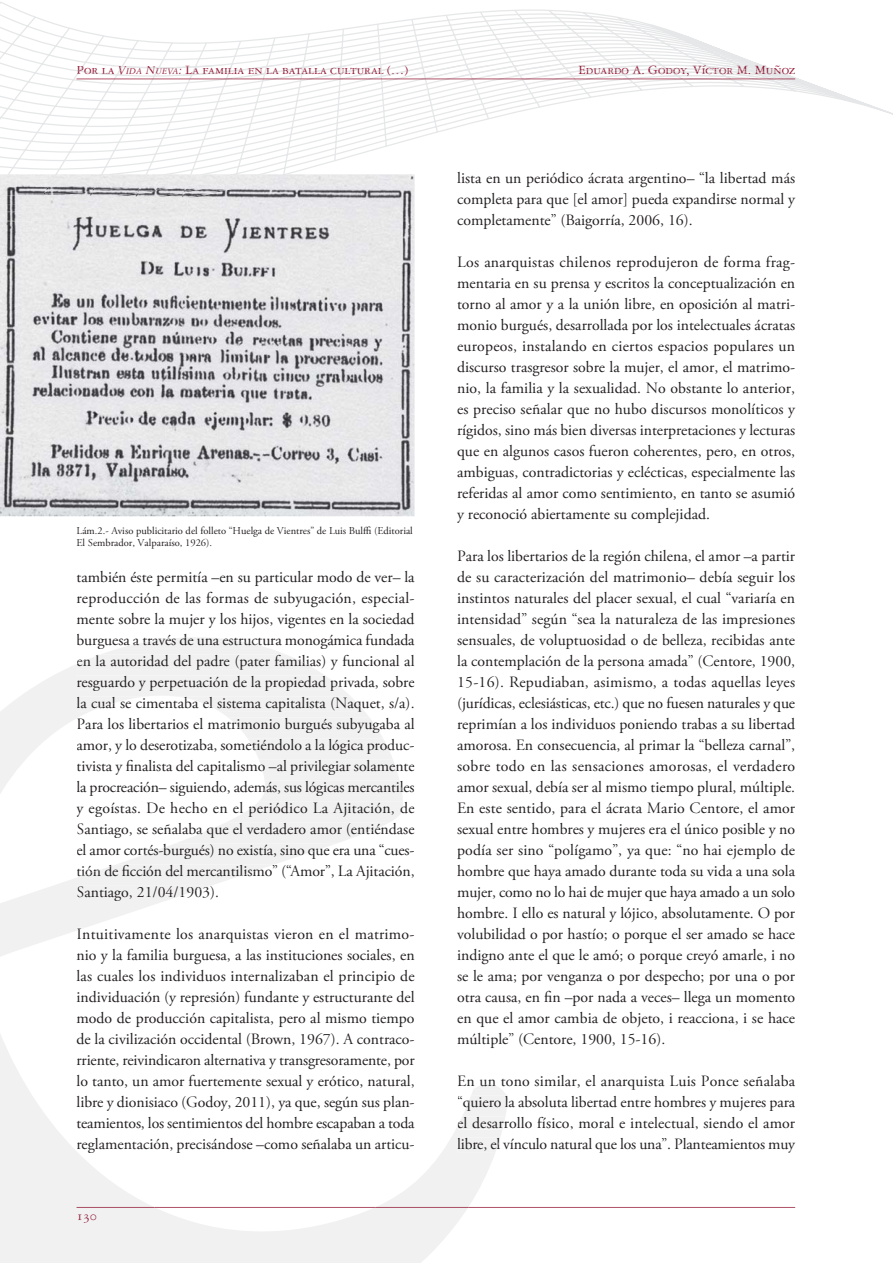
<style>
.page{position:relative;width:893px;height:1263px;background:#fff}
.page>*{position:absolute;margin:0;border:0;box-sizing:border-box;transform-origin:0 0}
.t1{font:15.75px/21px "Adobe Garamond Pro";color:#231f20;text-align:justify}
.t2{font:13.5px "Garamond Three SC";color:#951835}
.t3{font:13.5px "Garamond Three SC";color:#8e1633}
.t4{font:10.5px/12px "Adobe Garamond Pro";color:#231f20}
.s1{font-family:"Garamond Three Italic Os F"}
.s2{font-family:"Garamond Three Italic Os F";font-size:9.45px}
</style>
<div class="page">
<svg style="left:0;top:2px;width:893px;height:172px"></svg>
<svg style="left:0;top:664px;width:502px;height:599px"></svg>
<svg style="left:77px;top:1207px;width:718px;height:1px"></svg>
<div style="left:78px;top:1215px;width:18px;height:8px;background:#f1f1f2"></div>
<svg style="left:77px;top:65px;width:718px;height:15px"></svg>
<svg style="left:77px;top:637px;width:326px;height:264px"></svg>
<svg style="left:77px;top:927px;width:9px;height:3px"></svg>
<svg style="left:458px;top:1084px;width:50px;height:45px"></svg>
<svg style="left:457px;top:1137px;width:43px;height:16px"></svg>
<img style="left:0;top:174px;width:415px;height:342px">
<img style="left:0;top:174px;width:288px;height:48px">
<p class="t2" style="left:77px;top:65px;width:333px">Por la <span class="s1">V</span><span class="s2">IDA</span> <span class="s1">N</span><span class="s2">UEVA</span><span class="s1">:</span> La familia en la batalla cultural (…)</p>
<p class="t2" style="left:578px;top:65px;width:218px">Eduardo A. Godoy, Víctor M. Muñoz</p>
<p class="t4" style="left:77px;top:526px;width:338px">Lám.2.- Aviso publicitario del folleto “Huelga de Vientres” de Luis Bulffi (Editorial<br>El Sembrador, Valparaíso, 1926).</p>
<p class="t1" style="left:77px;top:567px;width:340px">también éste permitía –en su particular modo de ver– la reproducción de las formas de subyugación, especial&shy;mente sobre la mujer y los hijos, vigentes en la sociedad burguesa a través de una estructura monogámica fundada en la autoridad del padre (pater familias) y funcional al resguardo y perpetuación de la propiedad privada, sobre la cual se cimentaba el sistema capitalista (Naquet, s/a).<br>Para los libertarios el matrimonio burgués subyugaba al amor, y lo deserotizaba, sometiéndolo a la lógica produc&shy;tivista y finalista del capitalismo –al privilegiar solamente la procreación– siguiendo, además, sus lógicas mercantiles y egoístas. De hecho en el periódico La Ajitación, de Santiago, se señalaba que el verdadero amor (entiéndase el amor cortés-burgués) no existía, sino que era una “cues&shy;tión de ficción del mercantilismo” (“Amor”, La Ajitación, Santiago, 21/04/1903).</p>
<p class="t1" style="left:77px;top:924px;width:340px">Intuitivamente los anarquistas vieron en el matrimo&shy;nio y la familia burguesa, a las instituciones sociales, en las cuales los individuos internalizaban el principio de individuación (y represión) fundante y estructurante del modo de producción capitalista, pero al mismo tiempo de la civilización occidental (Brown, 1967). A contraco&shy;rriente, reivindicaron alternativa y transgresoramente, por lo tanto, un amor fuertemente sexual y erótico, natural, libre y dionisiaco (Godoy, 2011), ya que, según sus plan&shy;teamientos, los sentimientos del hombre escapaban a toda reglamentación, precisándose –como señalaba un articu-</p>
<p class="t3" style="left:77px;top:1211px;width:22px">130</p>
<p class="t1" style="left:457px;top:168px;width:340px">lista en un periódico ácrata argentino– “la libertad más completa para que [el amor] pueda expandirse normal y completamente” (Baigorría, 2006, 16).</p>
<p class="t1" style="left:457px;top:252px;width:340px">Los anarquistas chilenos reprodujeron de forma frag&shy;mentaria en su prensa y escritos la conceptualización en torno al amor y a la unión libre, en oposición al matri&shy;monio burgués, desarrollada por los intelectuales ácratas europeos, instalando en ciertos espacios populares un discurso trasgresor sobre la mujer, el amor, el matrimo&shy;nio, la familia y la sexualidad. No obstante lo anterior, es preciso señalar que no hubo discursos monolíticos y rígidos, sino más bien diversas interpretaciones y lecturas que en algunos casos fueron coherentes, pero, en otros, ambiguas, contradictorias y eclécticas, especialmente las referidas al amor como sentimiento, en tanto se asumió y reconoció abiertamente su complejidad.</p>
<p class="t1" style="left:457px;top:546px;width:340px">Para los libertarios de la región chilena, el amor –a partir de su caracterización del matrimonio– debía seguir los instintos naturales del placer sexual, el cual “variaría en intensidad” según “sea la naturaleza de las impresiones sensuales, de voluptuosidad o de belleza, recibidas ante la contemplación de la persona amada” (Centore, 1900, 15-16). Repudiaban, asimismo, a todas aquellas leyes (jurídicas, eclesiásticas, etc.) que no fuesen naturales y que reprimían a los individuos poniendo trabas a su libertad amorosa. En consecuencia, al primar la “belleza carnal”, sobre todo en las sensaciones amorosas, el verdadero amor sexual, debía ser al mismo tiempo plural, múltiple.<br>En este sentido, para el ácrata Mario Centore, el amor sexual entre hombres y mujeres era el único posible y no podía ser sino “polígamo”, ya que: “no hai ejemplo de hombre que haya amado durante toda su vida a una sola mujer, como no lo hai de mujer que haya amado a un solo hombre. I ello es natural y lójico, absolutamente. O por volubilidad o por hastío; o porque el ser amado se hace indigno ante el que le amó; o porque creyó amarle, i no se le ama; por venganza o por despecho; por una o por otra causa, en fin –por nada a veces– llega un momento en que el amor cambia de objeto, i reacciona, i se hace múltiple” (Centore, 1900, 15-16).</p>
<p class="t1" style="left:457px;top:1071px;width:340px">En un tono similar, el anarquista Luis Ponce señalaba “quiero la absoluta libertad entre hombres y mujeres para el desarrollo físico, moral e intelectual, siendo el amor libre, el vínculo natural que los una”. Planteamientos muy</p>
</div>
